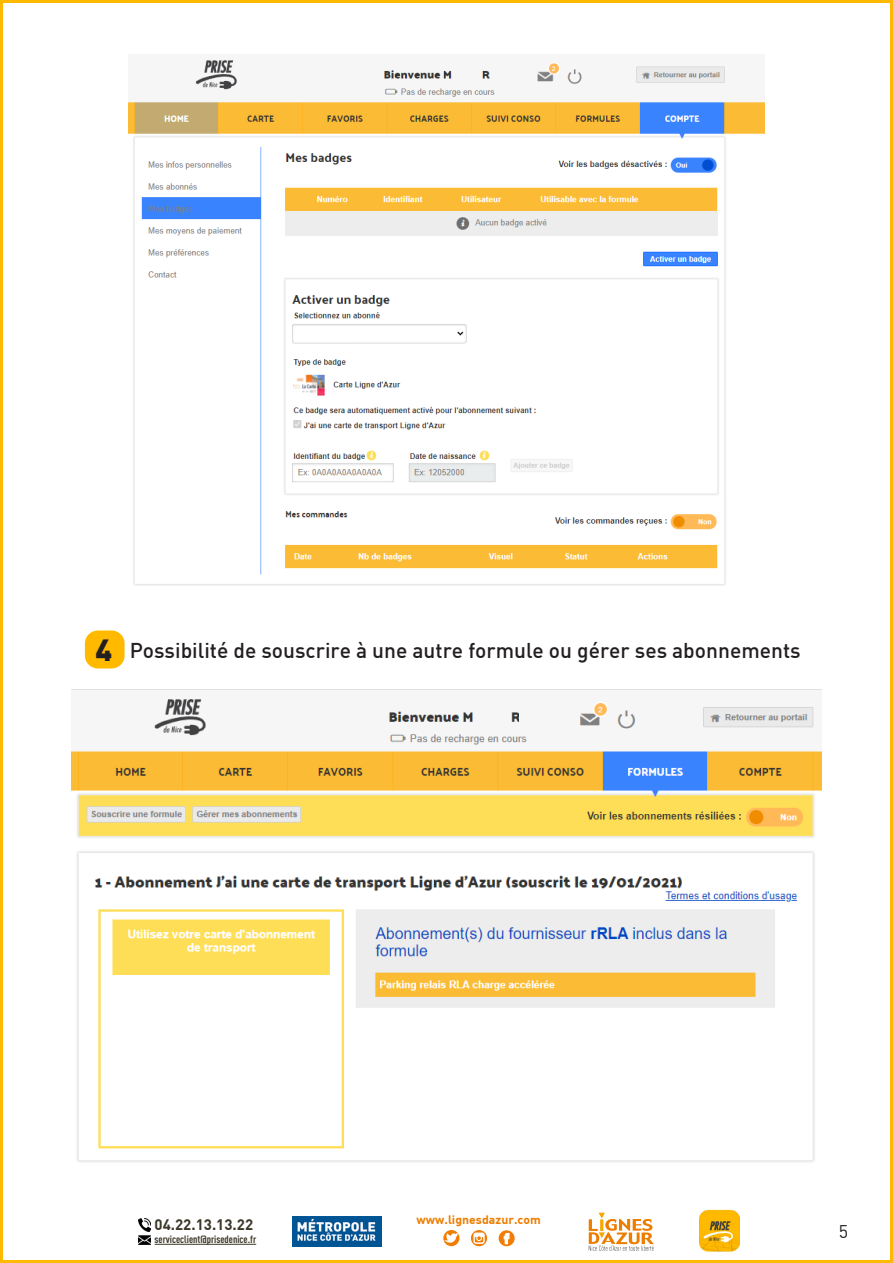
<style>
.page{position:relative;width:893px;height:1263px;background:#fff}
.page>*{position:absolute;margin:0;border:0;box-sizing:border-box;transform-origin:0 0}
.t1{font:30px "DIN Black";color:#231f20}
.t2{font:21px "DIN Medium";color:#231f20}
.t3{font:18px "DIN";color:#231f20}
.t4{font:700 15px "DIN";color:#3c3728}
.t5{font:700 12px "DIN";color:#ed7d00}
.t6{font:700 10.5px "DIN Cond";color:#3c3728}
</style>
<div class="page">
<img style="left:129px;top:60px;width:635px;height:525px">
<img style="left:72px;top:689px;width:749px;height:473px">
<div style="left:85px;top:630px;width:40px;height:38px;background:#ffba00;border-radius:13px"></div>
<div style="left:490px;top:68px;width:34px;height:15px;background:#f6f6f6"></div>
<div style="left:452px;top:69px;width:27px;height:14px;background:#f6f6f6"></div>
<div style="left:299px;top:327px;width:56px;height:15px;background:#fff"></div>
<div style="left:473px;top:711px;width:34px;height:14px;background:#f6f6f6"></div>
<div style="left:520px;top:710px;width:44px;height:14px;background:#f6f6f6"></div>
<img style="left:700px;top:1209px;width:39px;height:43px">
<svg style="left:443px;top:1230px;width:17px;height:17px"></svg>
<svg style="left:470px;top:1230px;width:18px;height:17px"></svg>
<svg style="left:498px;top:1230px;width:17px;height:17px"></svg>
<svg style="left:589px;top:1213px;width:65px;height:38px"></svg>
<svg style="left:138px;top:1218px;width:119px;height:27px"></svg>
<img style="left:292px;top:1217px;width:90px;height:29px">
<p class="t1" style="left:95px;top:630px;width:18px">4</p>
<p class="t2" style="left:130px;top:637px;width:672px">Possibilité de souscrire à une autre formule ou gérer ses abonnements</p>
<p class="t4" style="left:155px;top:1215px;width:100px">04.22.13.13.22</p>
<p class="t6" style="left:155px;top:1233px;width:103px">serviceclient@prisedenice.fr</p>
<p class="t5" style="left:417px;top:1212px;width:126px">www.lignesdazur.com</p>
<p class="t3" style="left:839px;top:1220px;width:11px">5</p>
</div>
